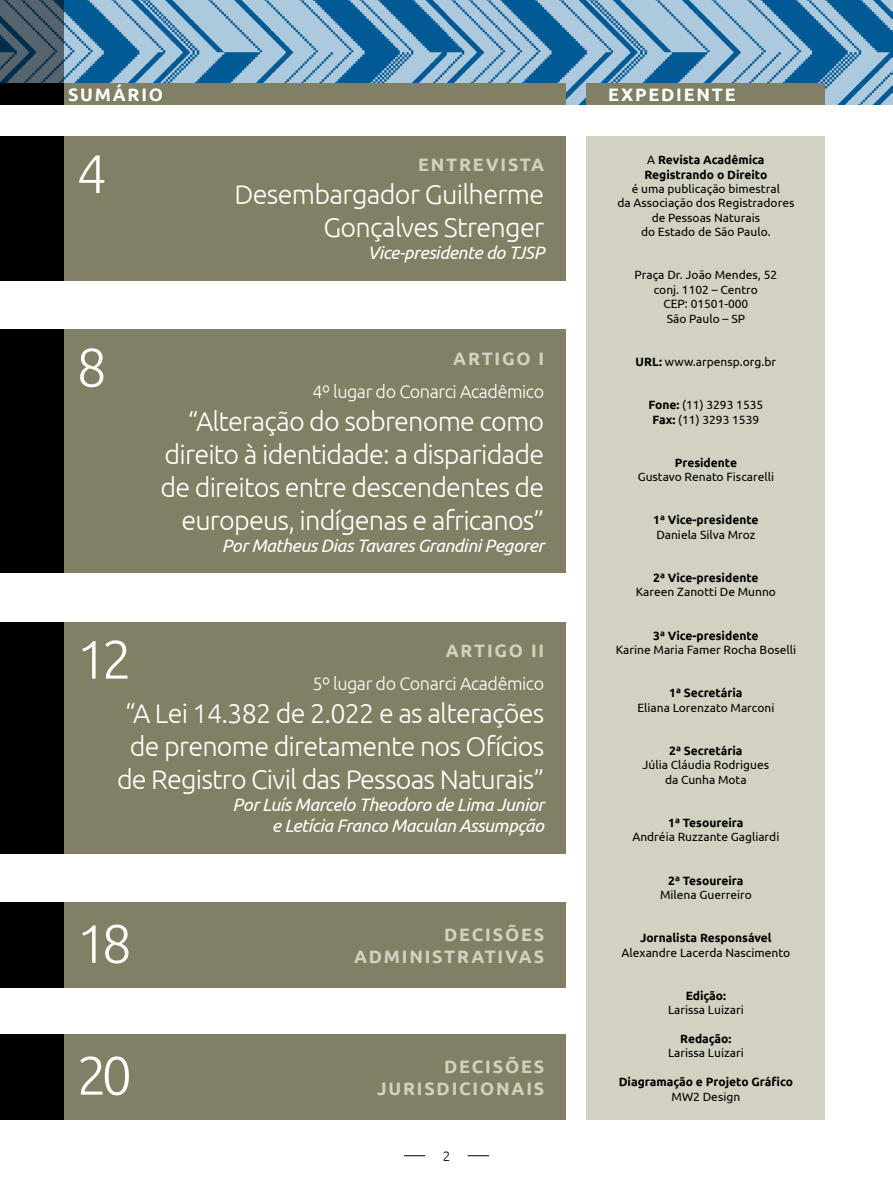
<style>
.page{position:relative;width:893px;height:1191px;background:#fff}
.page>*{position:absolute;margin:0;border:0;box-sizing:border-box;transform-origin:0 0}
.t1{font:300 54px "Ubuntu";color:#fff}
.t2{font:300 27px/33px "Ubuntu";letter-spacing:-.03em;color:#fff;text-align:right}
.t3{font:italic 18px/21.6px "Ubuntu";letter-spacing:-.025em;color:#fff;text-align:right}
.t4{font:700 18px "Ubuntu";letter-spacing:.1em;color:#d3d2c2}
.t5{font:300 18px "Ubuntu";letter-spacing:-.025em;color:#fff}
.t6{font:700 18px "Ubuntu";letter-spacing:.1em;color:#fff}
.t7{font:300 13.5px "Ubuntu";color:#000}
.t8{font:12px/14.4px "Ubuntu";color:#000;text-align:center}
.t9{font:700 12px/14.4px "Ubuntu";color:#000}
.s1{font-weight:400}
.s2{font-weight:700}
</style>
<div class="page">
<svg style="left:404px;top:1155px;width:21px;height:1px"></svg>
<svg style="left:468px;top:1155px;width:21px;height:1px"></svg>
<img style="left:64px;top:0;width:829px;height:104px">
<svg style="left:0;top:0;width:64px;height:83px;background:#435866"></svg>
<div style="left:587px;top:83px;width:238px;height:21px;background:#828064"></div>
<div style="left:587px;top:136px;width:238px;height:983px;background:#d3d2c2"></div>
<div style="left:0;top:83px;width:566px;height:21px;background:#828064"></div>
<div style="left:0;top:83px;width:64px;height:21px;background:#000"></div>
<div style="left:0;top:330px;width:566px;height:243px;background:#828064"></div>
<div style="left:0;top:330px;width:64px;height:243px;background:#000"></div>
<div style="left:0;top:1034px;width:566px;height:85px;background:#828064"></div>
<div style="left:0;top:1034px;width:64px;height:85px;background:#000"></div>
<div style="left:0;top:902px;width:566px;height:85px;background:#828064"></div>
<div style="left:0;top:902px;width:64px;height:85px;background:#000"></div>
<div style="left:0;top:622px;width:566px;height:231px;background:#828064"></div>
<div style="left:0;top:622px;width:64px;height:231px;background:#000"></div>
<div style="left:0;top:136px;width:566px;height:145px;background:#828064"></div>
<div style="left:0;top:136px;width:64px;height:145px;background:#000"></div>
<h3 class="t6" style="left:68px;top:83px;width:97px">SUMÁRIO</h3>
<h3 class="t6" style="left:608px;top:83px;width:129px">EXPEDIENTE</h3>
<h1 class="t1" style="left:77px;top:141px;width:32px">4</h1>
<p class="t9" style="left:644px;top:153px;width:124px"><span class="s1">A</span> Revista Acadêmica<br>Registrando o Direito</p>
<h3 class="t4" style="left:418px;top:154px;width:128px">ENTREVISTA</h3>
<h2 class="t2" style="left:234px;top:178px;width:311px">Desembargador Guilherme<br>Gonçalves Strenger</h2>
<h3 class="t3" style="left:368px;top:241px;width:178px">Vice-presidente do TJSP</h3>
<p class="t8" style="left:617px;top:181px;width:178px">é uma publicação bimestral<br>da Associação dos Registradores de Pessoas Naturais<br>do Estado de São Paulo.</p>
<p class="t8" style="left:634px;top:268px;width:144px">Praça Dr. João Mendes, 52 conj. 1102 – Centro<br>CEP: 01501-000<br>São Paulo – SP</p>
<p class="t8" style="left:636px;top:354px;width:142px"><span class="s2">URL:</span> www.arpensp.org.br</p>
<p class="t8" style="left:648px;top:397px;width:116px"><span class="s2">Fone:</span> (11) 3293 1535<br><span class="s2">Fax:</span> (11) 3293 1539</p>
<p class="t9" style="left:675px;top:455px;width:64px">Presidente</p>
<p class="t8" style="left:638px;top:469px;width:138px">Gustavo Renato Fiscarelli</p>
<p class="t9" style="left:653px;top:513px;width:107px">1ª Vice-presidente</p>
<p class="t8" style="left:656px;top:527px;width:100px">Daniela Silva Mroz</p>
<p class="t9" style="left:653px;top:570px;width:107px">2ª Vice-presidente</p>
<p class="t8" style="left:636px;top:584px;width:142px">Kareen Zanotti De Munno</p>
<p class="t9" style="left:653px;top:628px;width:107px">3ª Vice-presidente</p>
<p class="t8" style="left:616px;top:642px;width:182px">Karine Maria Famer Rocha Boselli</p>
<p class="t9" style="left:669px;top:685px;width:75px">1ª Secretária</p>
<p class="t8" style="left:637px;top:700px;width:138px">Eliana Lorenzato Marconi</p>
<p class="t9" style="left:669px;top:743px;width:75px">2ª Secretária</p>
<p class="t8" style="left:643px;top:757px;width:128px">Júlia Cláudia Rodrigues da Cunha Mota</p>
<p class="t9" style="left:668px;top:815px;width:77px">1ª Tesoureira</p>
<p class="t8" style="left:632px;top:829px;width:148px">Andréia Ruzzante Gagliardi</p>
<p class="t9" style="left:668px;top:873px;width:77px">2ª Tesoureira</p>
<p class="t8" style="left:660px;top:887px;width:93px">Milena Guerreiro</p>
<p class="t9" style="left:640px;top:930px;width:133px">Jornalista Responsável</p>
<p class="t8" style="left:622px;top:944px;width:170px">Alexandre Lacerda Nascimento</p>
<p class="t9" style="left:686px;top:988px;width:42px">Edição:</p>
<p class="t8" style="left:668px;top:1002px;width:77px">Larissa Luizari</p>
<p class="t9" style="left:680px;top:1031px;width:53px">Redação:</p>
<p class="t8" style="left:668px;top:1045px;width:77px">Larissa Luizari</p>
<p class="t9" style="left:619px;top:1074px;width:176px">Diagramação e Projeto Gráfico</p>
<p class="t8" style="left:672px;top:1088px;width:70px">MW2 Design</p>
<h1 class="t1" style="left:77px;top:335px;width:32px">8</h1>
<h3 class="t4" style="left:453px;top:347px;width:93px">ARTIGO I</h3>
<h3 class="t5" style="left:312px;top:381px;width:233px">4º lugar do Conarci Acadêmico</h3>
<h2 class="t2" style="left:160px;top:404px;width:385px">“Alteração do sobrenome como direito à identidade: a disparidade de direitos entre descendentes de europeus, indígenas e africanos”</h2>
<h3 class="t3" style="left:222px;top:534px;width:324px">Por Matheus Dias Tavares Grandini Pegorer</h3>
<h1 class="t1" style="left:77px;top:627px;width:57px">12</h1>
<h3 class="t4" style="left:446px;top:639px;width:100px">ARTIGO II</h3>
<h3 class="t5" style="left:312px;top:672px;width:233px">5º lugar do Conarci Acadêmico</h3>
<h2 class="t2" style="left:117px;top:696px;width:429px;text-align:center">“A Lei 14.382 de 2.022 e as alterações de prenome diretamente nos Ofícios de Registro Civil das Pessoas Naturais”</h2>
<h3 class="t3" style="left:233px;top:793px;width:313px">Por Luís Marcelo Theodoro de Lima Junior e Letícia Franco Maculan Assumpção</h3>
<h1 class="t1" style="left:77px;top:911px;width:57px">18</h1>
<h3 class="t4" style="left:444px;top:923px;width:102px">DECISÕES</h3>
<h3 class="t4" style="left:354px;top:945px;width:192px">ADMINISTRATIVAS</h3>
<h1 class="t1" style="left:77px;top:1043px;width:57px">20</h1>
<h3 class="t4" style="left:444px;top:1055px;width:102px">DECISÕES</h3>
<h3 class="t4" style="left:377px;top:1077px;width:169px">JURISDICIONAIS</h3>
<p class="t7" style="left:443px;top:1148px;width:9px">2</p>
</div>
